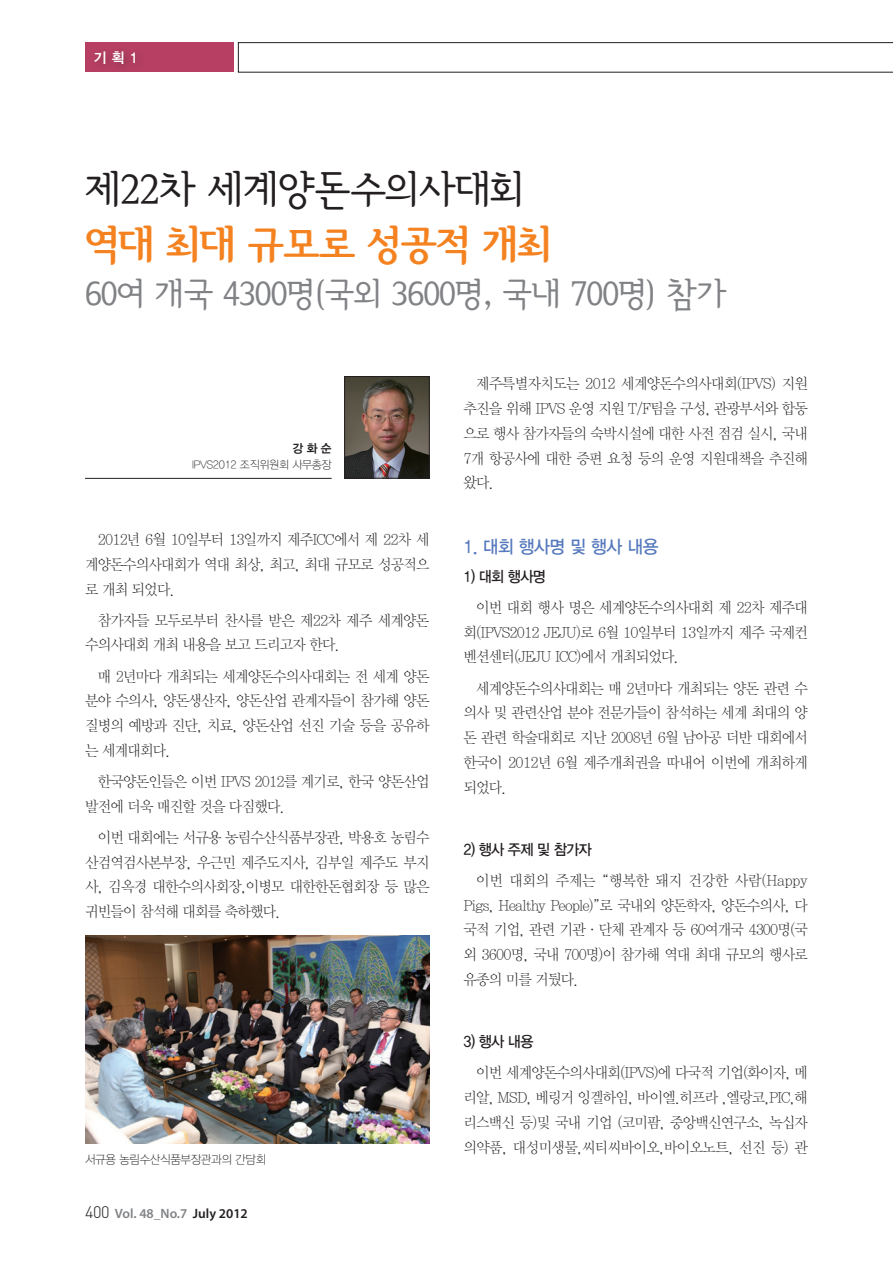
<style>
.page{position:relative;width:893px;height:1263px;background:#fff}
.page>*{position:absolute;margin:0;border:0;box-sizing:border-box;transform-origin:0 0}
.t1{font:42px "Seoul Hangang M";letter-spacing:-.025em;color:#231f20}
.t2{font:42px "Seoul Hangang EB";letter-spacing:-.025em;color:#f58220}
.t3{font:34.5px "Seoul Hangang M";letter-spacing:-.025em;color:#808285}
.t4{font:18px "YDIYGO330";letter-spacing:-.025em;color:#5679bd;scale:.95 1}
.t5{font:15px/24.8px "YDIY Mj O310";letter-spacing:-.05em;color:#231f20;text-align:justify;scale:.95 1}
.t6{font:15px "YDIYGO330";letter-spacing:-.05em;color:#231f20;scale:.95 1}
.t7{font:14.25px "YDIYGO340";color:#fff}
.t8{font:600 13.5px "Myriad Pro";color:#808285}
.t9{font:12px "YDIYGO310";letter-spacing:-.025em;color:#231f20;scale:.95 1}
.t10{font:12px "YDIYGO340";color:#231f20}
.t11{font:11.25px "YDIYGO310";letter-spacing:-.025em;color:#231f20}
.s1{font-family:"Dinlig";font-weight:400;font-size:16.5px;color:#231f20}
.s2{color:#231f20}
.s3{font-family:"Gulim"}
</style>
<div class="page">
<img style="left:346px;top:378px;width:81px;height:98px">
<div style="left:344px;top:376px;width:85px;height:102px;border:1px solid #231f20"></div>
<hr style="left:85px;top:478px;width:247px;height:1px;background:#231f20">
<svg style="left:238px;top:43px;width:655px;height:29px"></svg>
<div style="left:85px;top:43px;width:149px;height:29px;background:#b63f63"></div>
<div style="left:90px;top:46px;width:56px;height:29px;background:#231f20;opacity:.3"></div>
<img style="left:85px;top:935px;width:344px;height:209px">
<p class="t7" style="left:94px;top:49px;width:46px">기 획 1</p>
<p class="t1" style="left:85px;top:167px;width:441px">제22차 세계양돈수의사대회</p>
<p class="t2" style="left:85px;top:213px;width:469px">역대 최대 규모로 성공적 개최</p>
<p class="t3" style="left:85px;top:276px;width:643px">60여 개국 4300명(국외 3600명, 국내 700명) 참가</p>
<p class="t10" style="left:293px;top:441px;width:41px">강 화 순</p>
<p class="t11" style="left:192px;top:458px;width:141px">IPVS2012 조직위원회 사무총장</p>
<p class="t5" style="left:85px;top:528px;width:364px;text-indent:13px">2012년 6월 10일부터 13일까지 제주ICC에서 제 22차 세 계양돈수의사대회가 역대 최상, 최고, 최대 규모로 성공적으 로 개최 되었다.</p>
<p class="t5" style="left:85px;top:608px;width:364px;text-indent:13px">참가자들 모두로부터 찬사를 받은 제22차 제주 세계양돈 수의사대회 개최 내용을 보고 드리고자 한다.</p>
<p class="t5" style="left:85px;top:664px;width:364px;text-indent:13px">매 2년마다 개최되는 세계양돈수의사대회는 전 세계 양돈 분야 수의사, 양돈생산자, 양돈산업 관계자들이 참가해 양돈 질병의 예방과 진단, 치료, 양돈산업 선진 기술 등을 공유하 는 세계대회다.</p>
<p class="t5" style="left:85px;top:770px;width:364px;text-indent:13px">한국양돈인들은 이번 IPVS 2012를 계기로, 한국 양돈산업 발전에 더욱 매진할 것을 다짐했다.</p>
<p class="t5" style="left:85px;top:825px;width:364px;text-indent:13px">이번 대회에는 서규용 농림수산식품부장관, 박용호 농림수 산검역검사본부장, 우근민 제주도지사, 김부일 제주도 부지 사, 김옥경 대한수의사회장,이병모 대한한돈협회장 등 많은 귀빈들이 참석해 대회를 축하했다.</p>
<p class="t9" style="left:85px;top:1152px;width:192px">서규용 농림수산식품부장관과의 간담회</p>
<p class="t8" style="left:85px;top:1205px;width:164px"><span class="s1">400</span> Vol. 48_No.7 <span class="s2">July 2012</span></p>
<p class="t5" style="left:463px;top:372px;width:364px;text-indent:13px">제주특별자치도는 2012 세계양돈수의사대회(IPVS) 지원 추진을 위해 IPVS 운영 지원 T/F팀을 구성, 관광부서와 합동 으로 행사 참가자들의 숙박시설에 대한 사전 점검 실시, 국내 7개 항공사에 대한 증편 요청 등의 운영 지원대책을 추진해 왔다.</p>
<p class="t4" style="left:463px;top:537px;width:207px">1. 대회 행사명 및 행사 내용</p>
<p class="t6" style="left:463px;top:568px;width:88px">1) 대회 행사명</p>
<p class="t5" style="left:463px;top:596px;width:364px;text-indent:13px">이번 대회 행사 명은 세계양돈수의사대회 제 22차 제주대 회(IPVS2012 JEJU)로 6월 10일부터 13일까지 제주 국제컨 벤션센터(JEJU ICC)에서 개최되었다.</p>
<p class="t5" style="left:463px;top:676px;width:364px;text-indent:13px">세계양돈수의사대회는 매 2년마다 개최되는 양돈 관련 수 의사 및 관련산업 분야 전문가들이 참석하는 세계 최대의 양 돈 관련 학술대회로 지난 2008년 6월 남아공 더반 대회에서 한국이 2012년 6월 제주개최권을 따내어 이번에 개최하게 되었다.</p>
<p class="t6" style="left:463px;top:841px;width:136px">2) 행사 주제 및 참가자</p>
<p class="t5" style="left:463px;top:869px;width:364px;text-indent:13px">이번 대회의 주제는 <span class="s3">“</span>행복한 돼지 건강한 사람(Happy Pigs, Healthy People)<span class="s3">”</span>로 국내외 양돈학자, 양돈수의사, 다 국적 기업, 관련 기관·단체 관계자 등 60여개국 4300명(국 외 3600명, 국내 700명)이 참가해 역대 최대 규모의 행사로 유종의 미를 거뒀다.</p>
<p class="t6" style="left:463px;top:1033px;width:75px">3) 행사 내용</p>
<p class="t5" style="left:463px;top:1061px;width:364px;text-indent:13px">이번 세계양돈수의사대회(IPVS)에 다국적 기업(화이자, 메 리알, MSD, 베링거 잉겔하임, 바이엘.히프라 ,엘랑코,PIC,해 리스백신 등)및 국내 기업 (코미팜, 중앙백신연구소, 녹십자 의약품, 대성미생물,씨티씨바이오,바이오노트, 선진 등) 관</p>
</div>
